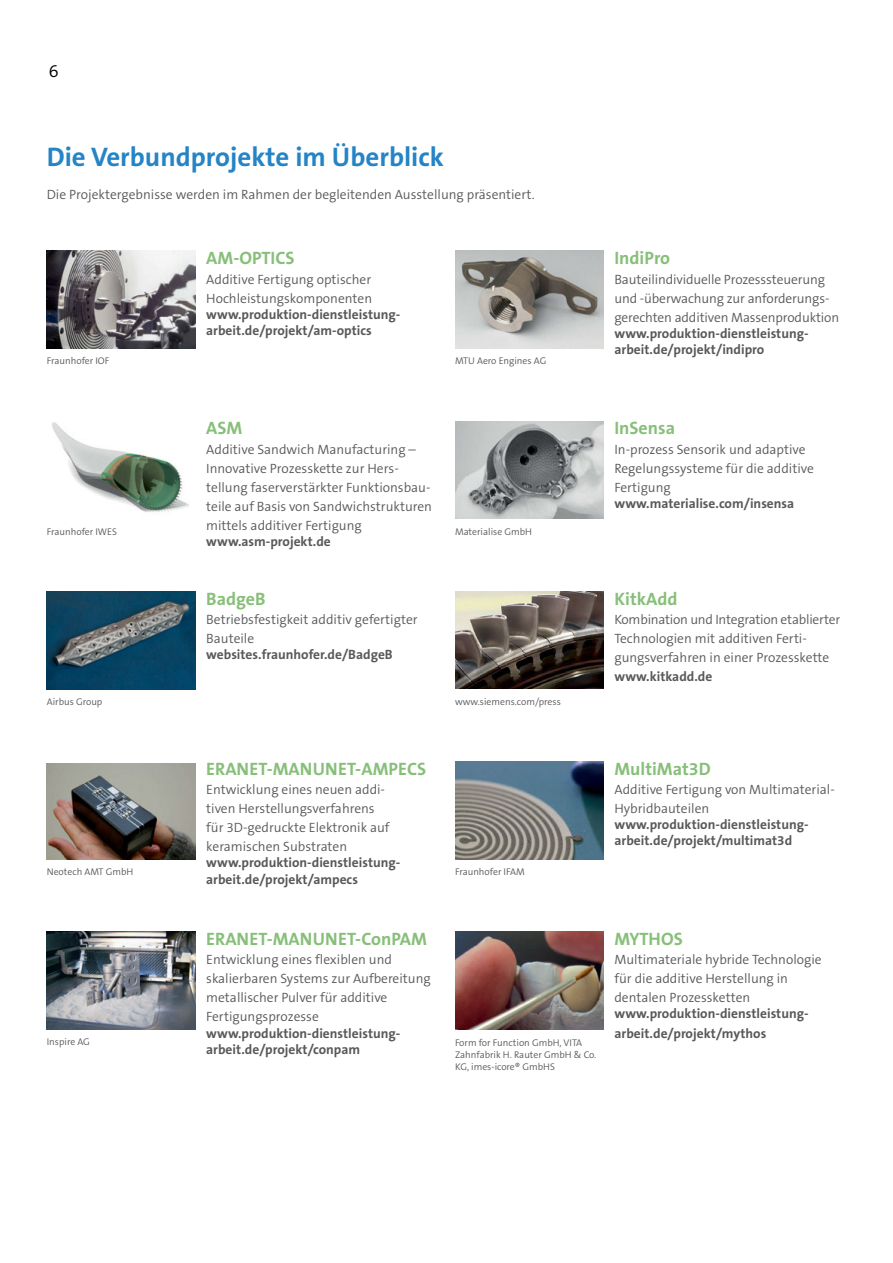
<style>
.page{position:relative;width:893px;height:1263px;background:#fff}
.page>*{position:absolute;margin:0;border:0;box-sizing:border-box;transform-origin:0 0}
.t1{font:700 27px "The Sans B7";color:#2484c6}
.t2{font:700 18px "The Sans B7";color:#87bf79}
.t3{font:300 18px "The Sans B4";color:#000}
.t4{font:300 13.5px/19.2px "The Sans B4";color:#58595b}
.t5{font:700 13.5px/16.2px "The Sans B7";color:#58595b}
.t6{font:300 9.75px/11.7px "The Sans B4";color:#58595b}
</style>
<div class="page">
<img style="left:455px;top:251px;width:149px;height:98px">
<img style="left:455px;top:591px;width:149px;height:98px">
<img style="left:455px;top:761px;width:149px;height:98px">
<img style="left:47px;top:251px;width:149px;height:98px">
<img style="left:52px;top:422px;width:137px;height:90px">
<img style="left:47px;top:763px;width:149px;height:96px">
<img style="left:47px;top:931px;width:149px;height:98px">
<img style="left:47px;top:591px;width:149px;height:98px">
<img style="left:455px;top:421px;width:149px;height:98px">
<img style="left:455px;top:932px;width:149px;height:98px">
<h2 class="t3" style="left:49px;top:61px;width:11px">6</h2>
<h1 class="t1" style="left:47px;top:143px;width:399px">Die Verbundprojekte im Überblick</h1>
<p class="t4" style="left:47px;top:185px;width:489px">Die Projektergebnisse werden im Rahmen der begleitenden Ausstellung präsentiert.</p>
<p class="t6" style="left:47px;top:355px;width:64px">Fraunhofer IOF</p>
<h2 class="t2" style="left:206px;top:249px;width:90px">AM-OPTICS</h2>
<p class="t4" style="left:206px;top:270px;width:167px">Additive Fertigung optischer<br>Hochleistungskomponenten</p>
<p class="t5" style="left:206px;top:307px;width:196px">www.produktion-dienstleistung&shy;arbeit.de/projekt/am-optics</p>
<p class="t6" style="left:455px;top:355px;width:93px">MTU Aero Engines AG</p>
<h2 class="t2" style="left:614px;top:249px;width:57px">IndiPro</h2>
<p class="t4" style="left:614px;top:270px;width:226px">Bauteilindividuelle Prozesssteuerung und -überwachung zur anforderungs&shy;gerechten additiven Massenproduktion</p>
<p class="t5" style="left:614px;top:326px;width:196px">www.produktion-dienstleistung&shy;arbeit.de/projekt/indipro</p>
<p class="t6" style="left:47px;top:526px;width:72px">Fraunhofer IWES</p>
<h2 class="t2" style="left:206px;top:419px;width:38px">ASM</h2>
<p class="t4" style="left:206px;top:440px;width:227px">Additive Sandwich Manufacturing – Innovative Prozesskette zur Hers&shy;tellung faserverstärkter Funktionsbau&shy;teile auf Basis von Sandwichstrukturen mittels additiver Fertigung</p>
<p class="t5" style="left:206px;top:534px;width:126px">www.asm-projekt.de</p>
<p class="t6" style="left:455px;top:526px;width:79px">Materialise GmbH</p>
<h2 class="t2" style="left:614px;top:419px;width:62px">InSensa</h2>
<p class="t4" style="left:614px;top:440px;width:201px">In-prozess Sensorik und adaptive<br>Regelungssysteme für die additive<br>Fertigung</p>
<p class="t5" style="left:614px;top:496px;width:181px">www.materialise.com/insensa</p>
<h2 class="t2" style="left:206px;top:589px;width:61px">BadgeB</h2>
<p class="t4" style="left:206px;top:610px;width:213px">Betriebsfestigkeit additiv gefertigter<br>Bauteile</p>
<p class="t5" style="left:206px;top:647px;width:188px">websites.fraunhofer.de/BadgeB</p>
<h2 class="t2" style="left:614px;top:589px;width:65px">KitkAdd</h2>
<p class="t4" style="left:614px;top:610px;width:227px">Kombination und Integration etablierter<br>Technologien mit additiven Ferti&shy;gungsverfahren in einer Prozesskette</p>
<p class="t5" style="left:614px;top:669px;width:99px">www.kitkadd.de</p>
<p class="t6" style="left:47px;top:696px;width:57px">Airbus Group</p>
<p class="t6" style="left:455px;top:696px;width:107px">www.siemens.com/press</p>
<p class="t6" style="left:47px;top:866px;width:88px">Neotech AMT GmbH</p>
<h2 class="t2" style="left:206px;top:759px;width:221px">ERANET-MANUNET-AMPECS</h2>
<p class="t4" style="left:206px;top:780px;width:185px">Entwicklung eines neuen addi&shy;tiven Herstellungsverfahrens für 3D-gedruckte Elektronik auf keramischen Substraten</p>
<p class="t5" style="left:206px;top:855px;width:196px">www.produktion-dienstleistung&shy;arbeit.de/projekt/ampecs</p>
<p class="t6" style="left:455px;top:866px;width:71px">Fraunhofer IFAM</p>
<h2 class="t2" style="left:614px;top:759px;width:98px">MultiMat3D</h2>
<p class="t4" style="left:614px;top:780px;width:222px">Additive Fertigung von Multimaterial-<br>Hybridbauteilen</p>
<p class="t5" style="left:614px;top:817px;width:196px">www.produktion-dienstleistung&shy;arbeit.de/projekt/multimat3d</p>
<p class="t6" style="left:47px;top:1036px;width:45px">Inspire AG</p>
<h2 class="t2" style="left:206px;top:929px;width:222px">ERANET-MANUNET-ConPAM</h2>
<p class="t4" style="left:206px;top:950px;width:226px">Entwicklung eines flexiblen und skalierbaren Systems zur Aufbereitung metallischer Pulver für additive<br>Fertigungsprozesse</p>
<p class="t5" style="left:206px;top:1025px;width:196px">www.produktion-dienstleistung&shy;arbeit.de/projekt/conpam</p>
<p class="t6" style="left:455px;top:1037px;width:143px">Form for Function GmbH, VITA<br>Zahnfabrik H. Rauter GmbH &amp; Co.<br>KG, imes-icore® GmbHS</p>
<h2 class="t2" style="left:614px;top:929px;width:70px">MYTHOS</h2>
<p class="t4" style="left:614px;top:950px;width:209px">Multimateriale hybride Technologie für die additive Herstellung in dentalen Prozessketten</p>
<p class="t5" style="left:614px;top:1005px;width:196px;line-height:19.2px">www.produktion-dienstleistung&shy;arbeit.de/projekt/mythos</p>
</div>
